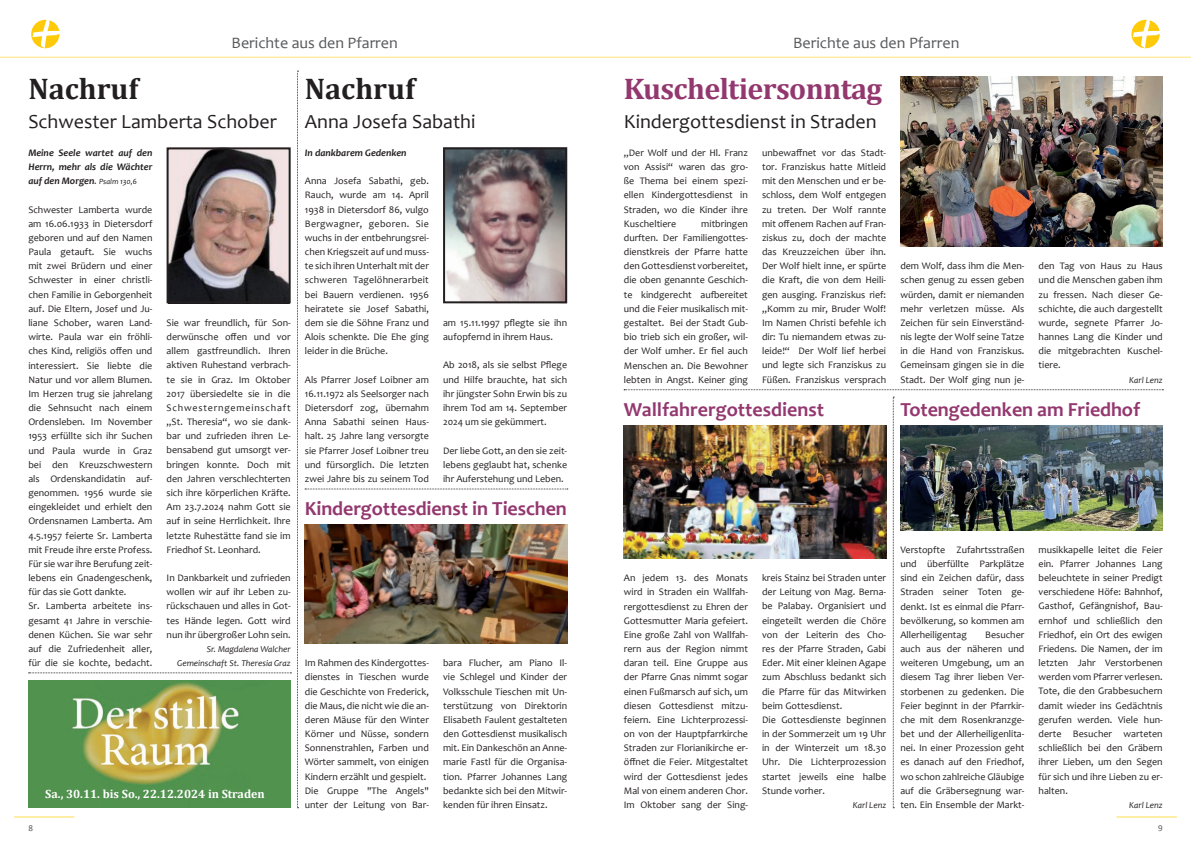
<style>
.page{position:relative;width:1191px;height:842px;background:#fff}
.page>*{position:absolute;margin:0;border:0;box-sizing:border-box;transform-origin:0 0}
.t1{font:700 30px "Cambria";letter-spacing:-.02em;color:#93386f}
.t2{font:700 30px "Cambria";color:#231f20}
.t3{font:700 20px "Candara";letter-spacing:-.005em;color:#93386f}
.t4{font:20px "Candara";color:#231f20}
.t5{font:16px "Candara";color:#57585a}
.t6{font:700 12px "Cambria";color:#fff}
.t7{font:10px/14.2px "Candara";color:#231f20;text-align:justify}
.t8{font:italic 700 10px/14.2px "Candara";color:#231f20;text-align:justify}
.t9{font:italic 9px/14.2px "Candara";color:#231f20;text-align:right}
.t10{font:9px "Calibri";color:#57585a}
.s1{font-weight:400}
.s2{font-weight:400;font-size:8px}
</style>
<div class="page">
<hr style="left:0;top:57px;width:1191px;height:1px;background:#ffe578">
<hr style="left:14px;top:816px;width:60px;height:1px;background:#ffde4e">
<hr style="left:1116px;top:816px;width:60px;height:1px;background:#ffde4e">
<svg style="left:1131px;top:20px;width:28px;height:28px"></svg>
<svg style="left:31px;top:20px;width:29px;height:28px"></svg>
<img style="left:170px;top:150px;width:118px;height:150px">
<div style="left:167px;top:147px;width:124px;height:156px;border:2px solid #231f20"></div>
<img style="left:446px;top:150px;width:118px;height:150px">
<div style="left:443px;top:147px;width:124px;height:156px;border:2px solid #231f20"></div>
<img style="left:900px;top:77px;width:262px;height:170px">
<img style="left:624px;top:425px;width:262px;height:133px">
<img style="left:305px;top:524px;width:262px;height:119px">
<svg style="left:624px;top:389px;width:539px;height:1px"></svg>
<svg style="left:305px;top:489px;width:263px;height:1px"></svg>
<svg style="left:29px;top:673px;width:262px;height:1px"></svg>
<svg style="left:893px;top:397px;width:1px;height:411px"></svg>
<svg style="left:297px;top:71px;width:1px;height:737px"></svg>
<img style="left:900px;top:425px;width:262px;height:105px">
<img style="left:28px;top:680px;width:263px;height:128px">
<h3 class="t5" style="left:232px;top:33px;width:168px">Berichte aus den Pfarren</h3>
<h3 class="t5" style="left:793px;top:33px;width:168px">Berichte aus den Pfarren</h3>
<h1 class="t2" style="left:28px;top:71px;width:111px">Nachruf</h1>
<h2 class="t4" style="left:28px;top:109px;width:250px">Schwester Lamberta Schober</h2>
<p class="t8" style="left:28px;top:145px;width:126px">Meine Seele wartet auf den Herrn, mehr als die Wächter auf den Morgen<span class="s1">.</span> <span class="s2">Psalm 130,6</span></p>
<p class="t7" style="left:28px;top:202px;width:126px;text-align:left">Schwester Lamberta wurde am 16.06.1933 in Dietersdorf geboren und auf den Namen<br>Paula getauft. Sie wuchs mit zwei Brüdern und einer<br>Schwester in einer christli&shy;chen Familie in Geborgenheit auf. Die Eltern, Josef und Ju&shy;liane Schober, waren Land&shy;wirte. Paula war ein fröhli&shy;ches Kind, religiös offen und interessiert. Sie liebte die<br>Natur und vor allem Blumen.<br>Im Herzen trug sie jahrelang die Sehnsucht nach einem<br>Ordensleben. Im November<br>1953 erfüllte sich ihr Suchen und Paula wurde in Graz bei den Kreuzschwestern als Ordenskandidatin auf&shy;genommen. 1956 wurde sie eingekleidet und erhielt den<br>Ordensnamen Lamberta. Am<br>4.5.1957 feierte Sr. Lamberta mit Freude ihre erste Profess.<br>Für sie war ihre Berufung zeit&shy;lebens ein Gnadengeschenk, für das sie Gott dankte.<br>Sr. Lamberta arbeitete ins&shy;gesamt 41 Jahre in verschie&shy;denen Küchen. Sie war sehr auf die Zufriedenheit aller, für die sie kochte, bedacht.</p>
<p class="t7" style="left:167px;top:316px;width:126px">Sie war freundlich, für Son&shy;derwünsche offen und vor allem gastfreundlich. Ihren aktiven Ruhestand verbrach&shy;te sie in Graz. Im Oktober 2017 übersiedelte sie in die Schwesterngemeinschaft „St. Theresia“, wo sie dank&shy;bar und zufrieden ihren Le&shy;bensabend gut umsorgt ver&shy;bringen konnte. Doch mit den Jahren verschlechterten sich ihre körperlichen Kräfte.<br>Am 23.7.2024 nahm Gott sie auf in seine Herrlichkeit. Ihre letzte Ruhestätte fand sie im Friedhof St. Leonhard.</p>
<p class="t7" style="left:167px;top:571px;width:126px">In Dankbarkeit und zufrieden wollen wir auf ihr Leben zu&shy;rückschauen und alles in Got&shy;tes Hände legen. Gott wird nun ihr übergroßer Lohn sein.</p>
<p class="t9" style="left:177px;top:642px;width:115px">Sr. Magdalena Walcher<br>Gemeinschaft St. Theresia Graz</p>
<p class="t6" style="left:45px;top:787px;width:221px">Sa., 30.11. bis So., 22.12.2024 in Straden</p>
<h1 class="t2" style="left:305px;top:71px;width:111px">Nachruf</h1>
<h2 class="t4" style="left:305px;top:109px;width:172px">Anna Josefa Sabathi</h2>
<p class="t8" style="left:305px;top:146px;width:103px">In dankbarem Gedenken</p>
<p class="t7" style="left:305px;top:174px;width:126px">Anna Josefa Sabathi, geb.<br>Rauch, wurde am 14. April 1938 in Dietersdorf 86, vulgo Bergwagner, geboren. Sie wuchs in der entbehrungsrei&shy;chen Kriegszeit auf und muss&shy;te sich ihren Unterhalt mit der schweren Tagelöhnerarbeit bei Bauern verdienen. 1956 heiratete sie Josef Sabathi, dem sie die Söhne Franz und Alois schenkte. Die Ehe ging leider in die Brüche.</p>
<p class="t7" style="left:305px;top:372px;width:126px">Als Pfarrer Josef Loibner am 16.11.1972 als Seelsorger nach Dietersdorf zog, übernahm Anna Sabathi seinen Haus&shy;halt. 25 Jahre lang versorgte sie Pfarrer Josef Loibner treu und fürsorglich. Die letzten zwei Jahre bis zu seinem Tod</p>
<p class="t7" style="left:443px;top:316px;width:126px">am 15.11.1997 pflegte sie ihn aufopfernd in ihrem Haus.</p>
<p class="t7" style="left:443px;top:358px;width:126px">Ab 2018, als sie selbst Pflege und Hilfe brauchte, hat sich ihr jüngster Sohn Erwin bis zu ihrem Tod am 14. September 2024 um sie gekümmert.</p>
<p class="t7" style="left:443px;top:443px;width:126px">Der liebe Gott, an den sie zeit&shy;lebens geglaubt hat, schenke ihr Auferstehung und Leben.</p>
<h2 class="t3" style="left:305px;top:497px;width:263px">Kindergottesdienst in Tieschen</h2>
<p class="t7" style="left:305px;top:656px;width:126px;text-align:left">Im Rahmen des Kindergottes&shy;dienstes in Tieschen wurde die Geschichte von Frederick, die Maus, die nicht wie die an&shy;deren Mäuse für den Winter<br>Körner und Nüsse, sondern<br>Sonnenstrahlen, Farben und<br>Wörter sammelt, von einigen<br>Kindern erzählt und gespielt.<br>Die Gruppe "The Angels" unter der Leitung von Bar-</p>
<p class="t7" style="left:443px;top:656px;width:126px">bara Flucher, am Piano Il&shy;vie Schlegel und Kinder der Volksschule Tieschen mit Un&shy;terstützung von Direktorin Elisabeth Faulent gestalteten den Gottesdienst musikalisch mit. Ein Dankeschön an Anne&shy;marie Fastl für die Organisa&shy;tion. Pfarrer Johannes Lang bedankte sich bei den Mitwir&shy;kenden für ihren Einsatz.</p>
<h1 class="t1" style="left:624px;top:71px;width:260px">Kuscheltiersonntag</h1>
<h2 class="t4" style="left:624px;top:109px;width:254px">Kindergottesdienst in Straden</h2>
<p class="t7" style="left:624px;top:146px;width:126px">„Der Wolf und der Hl. Franz von Assisi“ waren das gro&shy;ße Thema bei einem spezi&shy;ellen Kindergottesdienst in Straden, wo die Kinder ihre Kuscheltiere</p>
<p class="t7" style="left:762px;top:146px;width:126px">unbewaffnet vor das Stadt&shy;tor. Franziskus hatte Mitleid mit den Menschen und er be&shy;schloss, dem Wolf entgegen zu treten. Der Wolf rannte mit offenem Rachen auf Fran&shy;ziskus zu, doch der machte das Kreuzzeichen über ihn.<br>Der Wolf hielt inne, er spürte die Kraft, die von dem Heili&shy;gen ausging. Franziskus rief: „Komm zu mir, Bruder Wolf!<br>Im Namen Christi befehle ich dir: Tu niemandem etwas zu&shy;leide!“ Der Wolf lief herbei und legte sich Franziskus zu Füßen. Franziskus versprach</p>
<p class="t7" style="left:624px;top:216px;width:126px;text-indent:77px">mitbringen durften. Der Familiengottes&shy;dienstkreis der Pfarre hatte den Gottesdienst vorbereitet, die oben genannte Geschich&shy;te kindgerecht aufbereitet und die Feier musikalisch mit&shy;gestaltet. Bei der Stadt Gub&shy;bio trieb sich ein großer, wil&shy;der Wolf umher. Er fiel auch Menschen an. Die Bewohner lebten in Angst. Keiner ging</p>
<p class="t7" style="left:900px;top:259px;width:126px">dem Wolf, dass ihm die Men&shy;schen genug zu essen geben würden, damit er niemanden mehr verletzen müsse. Als Zeichen für sein Einverständ&shy;nis legte der Wolf seine Tatze in die Hand von Franziskus.<br>Gemeinsam gingen sie in die Stadt. Der Wolf ging nun je-</p>
<p class="t7" style="left:1038px;top:259px;width:126px">den Tag von Haus zu Haus und die Menschen gaben ihm zu fressen. Nach dieser Ge&shy;schichte, die auch dargestellt wurde, segnete Pfarrer Jo&shy;hannes Lang die Kinder und die mitgebrachten Kuschel&shy;tiere.</p>
<p class="t9" style="left:1129px;top:373px;width:35px">Karl Lenz</p>
<h2 class="t3" style="left:624px;top:397px;width:202px">Wallfahrergottesdienst</h2>
<h2 class="t3" style="left:900px;top:397px;width:241px">Totengedenken am Friedhof</h2>
<p class="t7" style="left:624px;top:571px;width:126px">An jedem 13. des Monats wird in Straden ein Wallfah&shy;rergottesdienst zu Ehren der Gottesmutter Maria gefeiert.<br>Eine große Zahl von Wallfah&shy;rern aus der Region nimmt daran teil. Eine Gruppe aus der Pfarre Gnas nimmt sogar einen Fußmarsch auf sich, um diesen Gottesdienst mitzu&shy;feiern. Eine Lichterprozessi&shy;on von der Hauptpfarrkirche Straden zur Florianikirche er&shy;öffnet die Feier. Mitgestaltet wird der Gottesdienst jedes Mal von einem anderen Chor.<br>Im Oktober sang der Sing-</p>
<p class="t7" style="left:762px;top:571px;width:126px;text-align:left">kreis Stainz bei Straden unter der Leitung von Mag. Berna&shy;be Palabay. Organisiert und eingeteilt werden die Chöre von der Leiterin des Cho&shy;res der Pfarre Straden, Gabi<br>Eder. Mit einer kleinen Agape zum Abschluss bedankt sich die Pfarre für das Mitwirken beim Gottesdienst.<br>Die Gottesdienste beginnen in der Sommerzeit um 19 Uhr in der Winterzeit um 18.30<br>Uhr. Die Lichterprozession startet jeweils eine halbe<br>Stunde vorher.</p>
<p class="t9" style="left:853px;top:798px;width:35px">Karl Lenz</p>
<p class="t7" style="left:900px;top:542px;width:126px">Verstopfte Zufahrtsstraßen und überfüllte Parkplätze sind ein Zeichen dafür, dass Straden seiner Toten ge&shy;denkt. Ist es einmal die Pfarr&shy;bevölkerung, so kommen am Allerheiligentag</p>
<p class="t7" style="left:900px;top:627px;width:126px;text-indent:85px">Besucher auch aus der näheren und weiteren Umgebung, um an diesem Tag ihrer lieben Ver&shy;storbenen zu gedenken. Die Feier beginnt in der Pfarrkir&shy;che mit dem Rosenkranzge&shy;bet und der Allerheiligenlita&shy;nei. In einer Prozession geht es danach auf den Friedhof, wo schon zahlreiche Gläubige auf die Gräbersegnung war&shy;ten. Ein Ensemble der Markt-</p>
<p class="t7" style="left:1038px;top:542px;width:126px">musikkapelle leitet die Feier ein. Pfarrer Johannes Lang beleuchtete in seiner Predigt verschiedene Höfe: Bahnhof, Gasthof, Gefängnishof, Bau&shy;ernhof und schließlich den Friedhof, ein Ort des ewigen Friedens. Die Namen, der im letzten Jahr Verstorbenen werden vom Pfarrer verlesen.<br>Tote, die den Grabbesuchern damit wieder ins Gedächtnis gerufen werden. Viele hun&shy;derte Besucher warteten schließlich bei den Gräbern ihrer Lieben, um den Segen für sich und ihre Lieben zu er&shy;halten.</p>
<p class="t9" style="left:1129px;top:798px;width:35px">Karl Lenz</p>
<p class="t10" style="left:28px;top:821px;width:6px">8</p>
<p class="t10" style="left:1158px;top:821px;width:6px">9</p>
</div>
